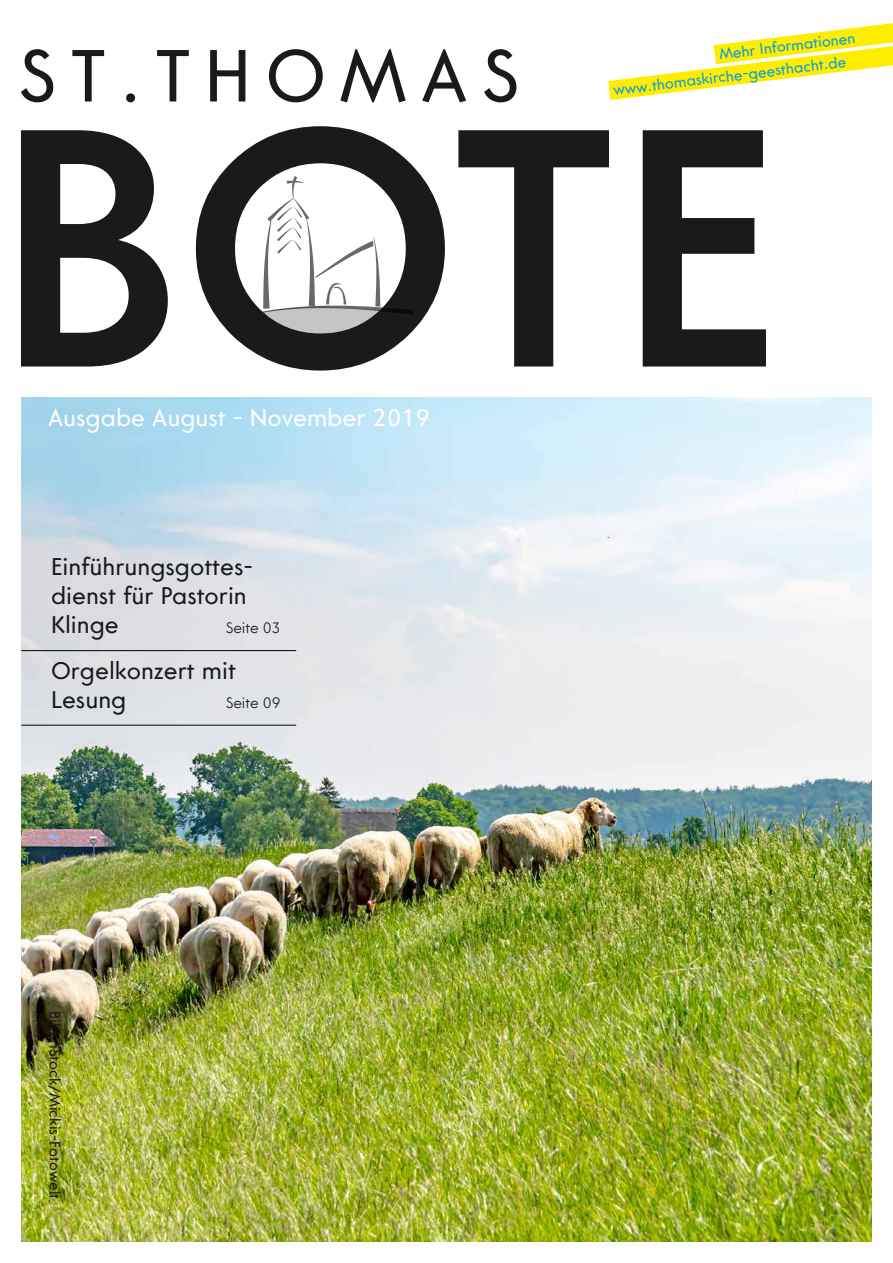
<style>
.page{position:relative;width:893px;height:1263px;background:#fff}
.page>*{position:absolute;margin:0;border:0;box-sizing:border-box;transform-origin:0 0}
.t1{font:500 337.5px "Core Sans G";color:#1a1a18}
.t2{font:73.5px "Core Sans G";letter-spacing:.19em;color:#1a1a18}
.t3{font:24px/28.8px "Core Sans G";color:#1a1a18}
.t4{font:24px "Core Sans G";color:#fff}
.t5{font:15px/22.8px "Core Sans G";color:#009ee3}
.t6{font:15px "Core Sans G";color:#1a1a18}
.t7{font:300 15px "Core Sans G";letter-spacing:-.01em;color:#1a1a18}
</style>
<div class="page">
<img style="left:21px;top:397px;width:851px;height:845px">
<svg style="left:258px;top:176px;width:156px;height:173px"></svg>
<hr style="left:21px;top:650px;width:275px;height:1px;background:#1a1a18">
<hr style="left:21px;top:725px;width:275px;height:1px;background:#1a1a18">
<svg style="left:608px;top:23px;width:285px;height:77px"></svg>
<h2 class="t2" style="left:18px;top:31px;width:504px">ST.THOMAS</h2>
<p class="t5" style="left:609px;top:56px;width:248px;text-indent:109px;rotate:-7deg">Mehr Informationen www.thomaskirche-geesthacht.de</p>
<h1 class="t1" style="left:-5px;top:43px;width:790px">BOTE</h1>
<p class="t4" style="left:48px;top:403px;width:383px">Ausgabe August - November 2019</p>
<p class="t3" style="left:51px;top:553px;width:204px">Einführungsgottes&shy;dienst für Pastorin<br>Klinge</p>
<p class="t7" style="left:226px;top:619px;width:56px">Seite 03</p>
<p class="t3" style="left:51px;top:656px;width:186px">Orgelkonzert mit<br>Lesung</p>
<p class="t7" style="left:226px;top:693px;width:56px">Seite 09</p>
<p class="t6" style="left:64px;top:1011px;width:190px;rotate:90deg">Bild: iStock/Mickis-Fotowelt</p>
</div>
